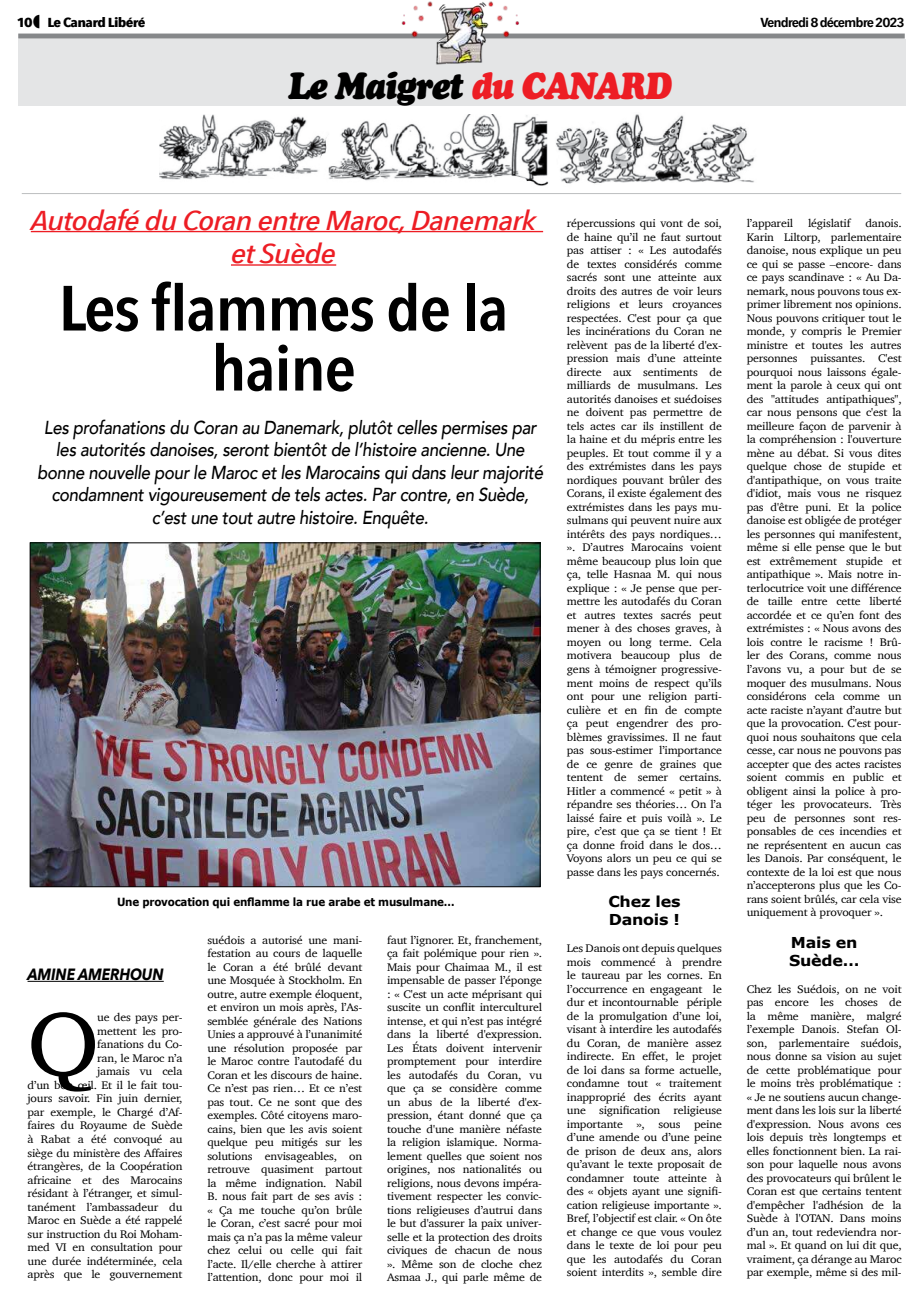
<style>
.page{position:relative;width:922px;height:1312px;background:#fff}
.page>*{position:absolute;margin:0;border:0;box-sizing:border-box;transform-origin:0 0}
.t1{font:91.75px "Charter";color:#000;scale:1.06 1}
.t2{font:600 63px/60px "Avenir Next Condensed";letter-spacing:-.02em;color:#000;text-align:center;scale:1.11 1}
.t3{font:italic 37.5px "Cooper Black Std";letter-spacing:-.04em;color:#000;scale:.9 1}
.t4{font:italic 500 27.25px/33.4px "Avenir Next Condensed";letter-spacing:-.03em;color:#ed1d24;text-align:center;scale:1.33 1}
.t5{font:italic 500 18.75px/22.5px "Avenir";letter-spacing:-.02em;color:#000;text-align:center;scale:.9 1}
.t6{font:italic 700 16.25px "Avenir Next";letter-spacing:-.015em;color:#000;scale:.89 1}
.t7{font:700 15px/18px "Verdana";letter-spacing:-.015em;color:#000;scale:1.06 1}
.t8{font:600 13px "Avenir Next Condensed";letter-spacing:-.06em;color:#000;scale:1.25 1}
.t9{font:700 13px "Avenir Next Condensed";letter-spacing:-.04em;color:#000;scale:1.25 1}
.t10{font:11.25px/13.5px "Charter";letter-spacing:-.015em;color:#000;text-align:justify;scale:1.06 1}
.t11{font:700 11.25px "Verdana";letter-spacing:-.02em;color:#000;scale:.92 1}
.s1{color:#ed1d24}
</style>
<div class="page">
<div style="left:18px;top:34px;width:886px;height:5px;background:#86888a"></div>
<img style="left:159px;top:115px;width:390px;height:71px">
<img style="left:556px;top:114px;width:199px;height:70px">
<hr style="left:22px;top:193px;width:879px;height:1px;background:#bcbec0">
<div style="left:18px;top:40px;width:886px;height:66px;background:#e4e5e6"></div>
<img style="left:396px;top:1px;width:130px;height:64px">
<hr style="left:28px;top:980px;width:136px;height:1px;background:#000">
<hr style="left:31px;top:231px;width:512px;height:1px;background:#ed1d24">
<hr style="left:231px;top:264px;width:105px;height:1px;background:#ed1d24">
<img style="left:32px;top:544px;width:506px;height:340px">
<p class="t9" style="left:17px;top:14px;width:104px">10 Le Canard Libéré</p>
<p class="t8" style="left:760px;top:11px;width:117px">Vendredi 8 décembre 2023</p>
<h3 class="t3" style="left:287px;top:62px;width:428px">Le Maigret <span class="s1">du CANARD</span></h3>
<h3 class="t4" style="left:31px;top:203px;width:381px">Autodafé du Coran entre Maroc, Danemark et Suède</h3>
<h2 class="t2" style="left:58px;top:276px;width:407px">Les flammes de la haine</h2>
<p class="t5" style="left:37px;top:416px;width:563px">Les profanations du Coran au Danemark, plutôt celles permises par les autorités danoises, seront bientôt de l’histoire ancienne. Une bonne nouvelle pour le Maroc et les Marocains qui dans leur majorité condamnent vigoureusement de tels actes. Par contre, en Suède, c’est une tout autre histoire. Enquête.</p>
<p class="t11" style="left:117px;top:894px;width:368px">Une provocation qui enflamme la rue arabe et musulmane…</p>
<h3 class="t6" style="left:28px;top:960px;width:154px">AMINE AMERHOUN</h3>
<h1 class="t1" style="left:28px;top:964px;width:69px">Q</h1>
<p class="t10" style="left:28px;top:1010px;width:148px;text-align:right">ue des pays per-<br>mettent les pro-<br>fanations du Co-<br>ran, le Maroc n’a<br>jamais vu cela<br>d’un bon œil. Et il le fait tou&shy;jours savoir. Fin juin dernier, par exemple, le Chargé d’Af&shy;faires du Royaume de Suède à Rabat a été convoqué au siège du ministère des Affaires étrangères, de la Coopération africaine et des Marocains résidant à l’étranger, et simul&shy;tanément l’ambassadeur du<br>Maroc en Suède a été rappelé sur instruction du Roi Moham&shy;med VI en consultation pour une durée indéterminée, cela après que le gouvernement</p>
<p class="t10" style="left:207px;top:932px;width:148px">suédois a autorisé une mani&shy;festation au cours de laquelle le Coran a été brûlé devant une Mosquée à Stockholm. En outre, autre exemple éloquent, et environ un mois après, l’As&shy;semblée générale des Nations Unies a approuvé à l’unanimité une résolution proposée par le Maroc contre l’autodafé du Coran et les discours de haine.<br>Ce n’est pas rien… Et ce n’est pas tout. Ce ne sont que des exemples. Côté citoyens maro&shy;cains, bien que les avis soient quelque peu mitigés sur les solutions envisageables, on retrouve quasiment partout la même indignation. Nabil B. nous fait part de ses avis : « Ça me touche qu’on brûle le Coran, c’est sacré pour moi mais ça n’a pas la même valeur chez celui ou celle qui fait l’acte. Il/elle cherche à attirer l’attention, donc pour moi il</p>
<p class="t10" style="left:387px;top:932px;width:148px">faut l’ignorer. Et, franchement, ça fait polémique pour rien ».<br>Mais pour Chaimaa M., il est impensable de passer l’éponge : « C'est un acte méprisant qui suscite un conflit interculturel intense, et qui n’est pas intégré dans la liberté d'expression.<br>Les États doivent intervenir promptement pour interdire les autodafés du Coran, vu que ça se considère comme un abus de la liberté d'ex&shy;pression, étant donné que ça touche d'une manière néfaste la religion islamique. Norma&shy;lement quelles que soient nos origines, nos nationalités ou religions, nous devons impéra&shy;tivement respecter les convic&shy;tions religieuses d’autrui dans le but d'assurer la paix univer&shy;selle et la protection des droits civiques de chacun de nous ». Même son de cloche chez Asmaa J., qui parle même de</p>
<p class="t10" style="left:566px;top:216px;width:148px">répercussions qui vont de soi, de haine qu’il ne faut surtout pas attiser : « Les autodafés de textes considérés comme sacrés sont une atteinte aux droits des autres de voir leurs religions et leurs croyances respectées. C'est pour ça que les incinérations du Coran ne relèvent pas de la liberté d'ex&shy;pression mais d’une atteinte directe aux sentiments de milliards de musulmans. Les autorités danoises et suédoises ne doivent pas permettre de tels actes car ils instillent de la haine et du mépris entre les peuples. Et tout comme il y a des extrémistes dans les pays nordiques pouvant brûler des Corans, il existe également des extrémistes dans les pays mu&shy;sulmans qui peuvent nuire aux intérêts des pays nordiques… ». D’autres Marocains voient même beaucoup plus loin que ça, telle Hasnaa M. qui nous explique : « Je pense que per&shy;mettre les autodafés du Coran et autres textes sacrés peut mener à des choses graves, à moyen ou long terme. Cela motivera beaucoup plus de gens à témoigner progressive&shy;ment moins de respect qu’ils ont pour une religion parti&shy;culière et en fin de compte ça peut engendrer des pro&shy;blèmes gravissimes. Il ne faut pas sous-estimer l’importance de ce genre de graines que tentent de semer certains.<br>Hitler a commencé « petit » à répandre ses théories… On l’a laissé faire et puis voilà ». Le pire, c’est que ça se tient ! Et ça donne froid dans le dos… Voyons alors un peu ce qui se passe dans les pays concernés.</p>
<h3 class="t7" style="left:608px;top:892px;width:69px">Chez les<br>Danois !</h3>
<p class="t10" style="left:566px;top:941px;width:148px">Les Danois ont depuis quelques mois commencé à prendre le taureau par les cornes. En l’occurrence en engageant le dur et incontournable périple de la promulgation d’une loi, visant à interdire les autodafés du Coran, de manière assez indirecte. En effet, le projet de loi dans sa forme actuelle, condamne tout « traitement inapproprié des écrits ayant une signification religieuse importante », sous peine d’une amende ou d’une peine de prison de deux ans, alors qu’avant le texte proposait de condamner toute atteinte à des « objets ayant une signifi&shy;cation religieuse importante ».<br>Bref, l’objectif est clair. « On ôte et change ce que vous voulez dans le texte de loi pour peu que les autodafés du Coran soient interdits », semble dire</p>
<p class="t10" style="left:746px;top:216px;width:45px">l’appareil</p>
<p class="t10" style="left:807px;top:216px;width:42px">législatif</p>
<p class="t10" style="left:746px;top:216px;width:148px;text-indent:119px">danois.<br>Karin Liltorp, parlementaire danoise, nous explique un peu ce qui se passe –encore- dans ce pays scandinave : « Au Da&shy;nemark, nous pouvons tous ex&shy;primer librement nos opinions.<br>Nous pouvons critiquer tout le monde, y compris le Premier ministre et toutes les autres personnes puissantes. C'est pourquoi nous laissons égale&shy;ment la parole à ceux qui ont des "attitudes antipathiques", car nous pensons que c'est la meilleure façon de parvenir à la compréhension : l'ouverture mène au débat. Si vous dites quelque chose de stupide et d'antipathique, on vous traite d'idiot, mais vous ne risquez pas d'être puni. Et la police danoise est obligée de protéger les personnes qui manifestent, même si elle pense que le but est extrêmement stupide et antipathique ». Mais notre in&shy;terlocutrice voit une différence de taille entre cette liberté accordée et ce qu’en font des extrémistes : « Nous avons des lois contre le racisme ! Brû&shy;ler des Corans, comme nous l’avons vu, a pour but de se moquer des musulmans. Nous considérons cela comme un acte raciste n’ayant d’autre but que la provocation. C'est pour&shy;quoi nous souhaitons que cela cesse, car nous ne pouvons pas accepter que des actes racistes soient commis en public et obligent ainsi la police à pro&shy;téger les provocateurs. Très peu de personnes sont res&shy;ponsables de ces incendies et ne représentent en aucun cas les Danois. Par conséquent, le contexte de la loi est que nous n’accepterons plus que les Co&shy;rans soient brûlés, car cela vise uniquement à provoquer ».</p>
<h3 class="t7" style="left:788px;top:933px;width:68px">Mais en<br>Suède…</h3>
<p class="t10" style="left:746px;top:981px;width:148px">Chez les Suédois, on ne voit pas encore les choses de la même manière, malgré l’exemple Danois. Stefan Ol&shy;son, parlementaire suédois, nous donne sa vision au sujet de cette problématique pour le moins très problématique : « Je ne soutiens aucun change&shy;ment dans les lois sur la liberté d'expression. Nous avons ces lois depuis très longtemps et elles fonctionnent bien. La rai&shy;son pour laquelle nous avons des provocateurs qui brûlent le Coran est que certains tentent d'empêcher l'adhésion de la Suède à l'OTAN. Dans moins d’un an, tout redeviendra nor&shy;mal ». Et quand on lui dit que, vraiment, ça dérange au Maroc par exemple, même si des mil-</p>
</div>
